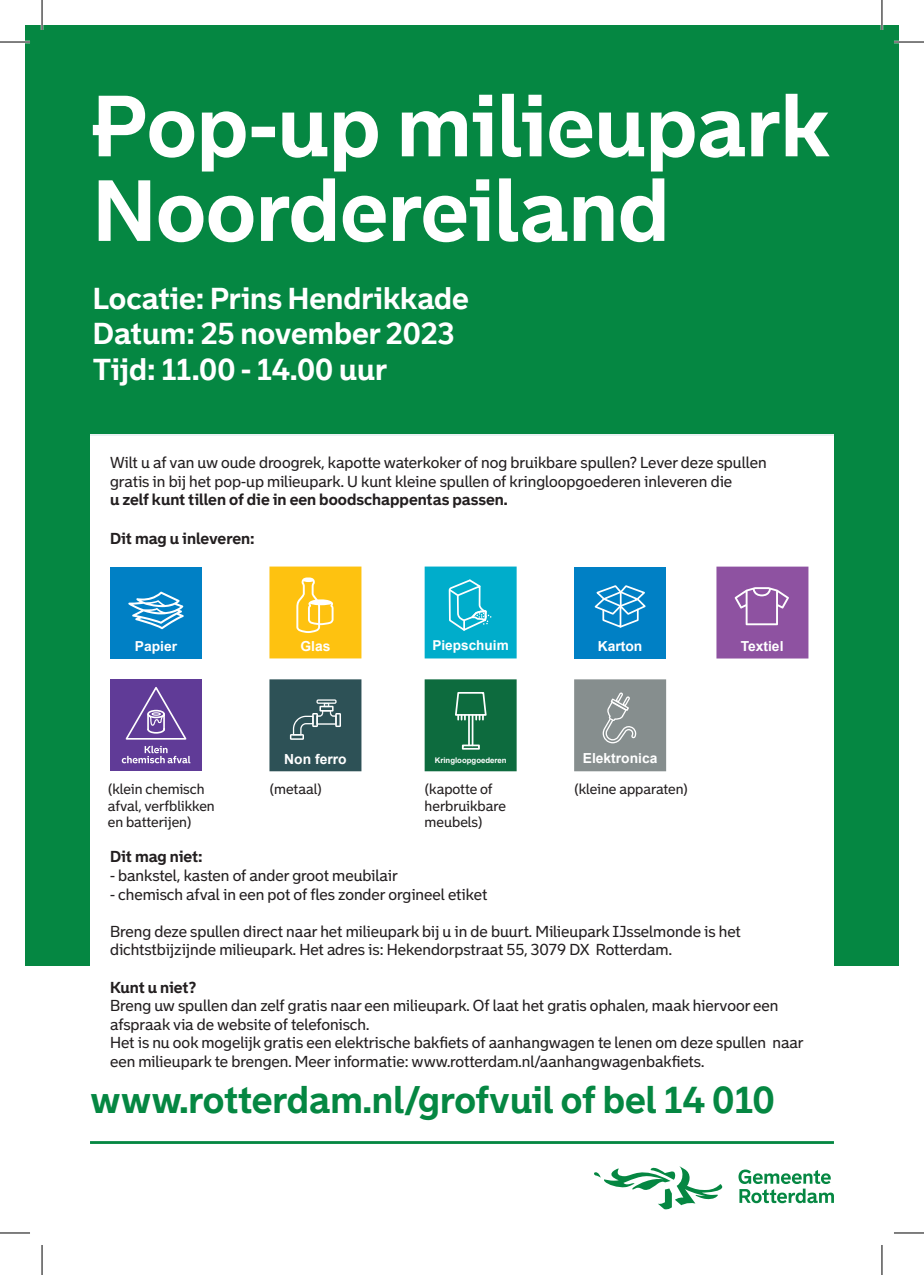
<style>
.page{position:relative;width:924px;height:1275px;background:#fff}
.page>*{position:absolute;margin:0;border:0;box-sizing:border-box;transform-origin:0 0}
.t1{font:700 36.6px "Bolder";color:#058742}
.t2{font:700 29.6px "Bolder";color:#fff}
.t3{font:15.6px/18.6px "Bolder";color:#231f20}
.t4{font:700 15.6px "Bolder";color:#231f20}
.t5{font:14px "Bolder";color:#231f20}
.t6{font:700 13.8px "Arial";color:#fff}
.t7{font:700 13.6px "Arial";color:#fff}
.t8{font:700 7.8px "Arial";color:#fff}
</style>
<div class="page">
<div style="left:25px;top:25px;width:873px;height:941px;background:#058742"></div>
<svg style="left:738px;top:1169px;width:95px;height:34px"></svg>
<svg style="left:594px;top:1166px;width:128px;height:44px"></svg>
<hr style="left:90px;top:1141px;width:743px;height:3px;background:#058742">
<div style="left:90px;top:437px;width:743px;height:650px;background:#fff"></div>
<div style="left:574px;top:679px;width:91px;height:92px;background:#868e8e"></div>
<svg style="left:602px;top:692px;width:34px;height:52px"></svg>
<div style="left:424px;top:566px;width:92px;height:92px;background:#00adcb"></div>
<svg style="left:448px;top:579px;width:43px;height:52px"></svg>
<div style="left:269px;top:566px;width:92px;height:92px;background:#fec210"></div>
<svg style="left:296px;top:577px;width:37px;height:56px"></svg>
<div style="left:110px;top:679px;width:92px;height:92px;background:#603b97"></div>
<svg style="left:122px;top:687px;width:68px;height:76px"></svg>
<div style="left:716px;top:566px;width:92px;height:92px;background:#8e52a1"></div>
<svg style="left:734px;top:587px;width:54px;height:38px"></svg>
<div style="left:424px;top:679px;width:92px;height:92px;background:#0d6b3e"></div>
<hr style="left:471px;top:715px;width:2px;height:30px;background:#fff">
<hr style="left:468px;top:715px;width:1px;height:30px;background:#fff">
<div style="left:461px;top:744px;width:18px;height:5px;border:2px solid #fff"></div>
<svg style="left:455px;top:692px;width:32px;height:27px"></svg>
<div style="left:110px;top:566px;width:92px;height:92px;background:#0080c5"></div>
<svg style="left:128px;top:591px;width:56px;height:38px"></svg>
<div style="left:269px;top:679px;width:92px;height:92px;background:#2d5156"></div>
<div style="left:316px;top:699px;width:20px;height:5px;background:#a8b7b9;border-radius:2px"></div>
<svg style="left:335px;top:713px;width:6px;height:14px"></svg>
<svg style="left:292px;top:700px;width:47px;height:34px"></svg>
<svg style="left:290px;top:734px;width:14px;height:6px"></svg>
<div style="left:574px;top:566px;width:91px;height:92px;background:#0080c5"></div>
<svg style="left:594px;top:585px;width:52px;height:43px"></svg>
<svg style="left:99px;top:178px;width:565px;height:64px"></svg>
<svg style="left:93px;top:94px;width:736px;height:77px"></svg>
<hr style="left:0;top:41px;width:30px;height:2px;background:#fff">
<hr style="left:893px;top:41px;width:30px;height:2px;background:#fff">
<hr style="left:41px;top:0;width:2px;height:30px;background:#fff">
<hr style="left:880px;top:0;width:2px;height:30px;background:#fff">
<hr style="left:0;top:42px;width:30px;height:1px;background:#000">
<hr style="left:893px;top:42px;width:30px;height:1px;background:#000">
<hr style="left:0;top:1232px;width:30px;height:1px;background:#000">
<hr style="left:893px;top:1232px;width:30px;height:1px;background:#000">
<hr style="left:42px;top:0;width:1px;height:30px;background:#000">
<hr style="left:42px;top:1245px;width:1px;height:30px;background:#000">
<hr style="left:881px;top:0;width:1px;height:30px;background:#000">
<hr style="left:881px;top:1245px;width:1px;height:30px;background:#000">
<p class="t2" style="left:93px;top:280px;width:377px">Locatie: Prins Hendrikkade</p>
<p class="t2" style="left:93px;top:315px;width:363px">Datum: 25 november 2023</p>
<p class="t2" style="left:93px;top:351px;width:295px">Tijd: 11.00 - 14.00 uur</p>
<p class="t3" style="left:110px;top:453px;width:657px">Wilt u af van uw oude droogrek, kapotte waterkoker of nog bruikbare spullen? Lever deze spullen</p>
<p class="t3" style="left:110px;top:472px;width:623px">gratis in bij het pop-up milieupark. U kunt kleine spullen of kringloopgoederen inleveren die</p>
<p class="t4" style="left:110px;top:490px;width:399px">u zelf kunt tillen of die in een boodschappentas passen.</p>
<p class="t4" style="left:110px;top:529px;width:146px">Dit mag u inleveren:</p>
<p class="t6" style="left:135px;top:636px;width:44px">Papier</p>
<p class="t6" style="left:300px;top:636px;width:31px">Glas</p>
<p class="t7" style="left:432px;top:636px;width:78px">Piepschuim</p>
<p class="t6" style="left:740px;top:637px;width:44px">Textiel</p>
<p class="t6" style="left:597px;top:636px;width:46px">Karton</p>
<p class="t6" style="left:284px;top:749px;width:64px">Non ferro</p>
<p class="t8" style="left:434px;top:755px;width:73px">Kringloopgoederen</p>
<p class="t6" style="left:582px;top:749px;width:76px">Elektronica</p>
<p class="t5" style="left:108px;top:780px;width:98px">(klein chemisch</p>
<p class="t5" style="left:269px;top:780px;width:54px">(metaal)</p>
<p class="t5" style="left:108px;top:797px;width:108px">afval, verfblikken</p>
<p class="t5" style="left:108px;top:814px;width:85px">en batterijen)</p>
<p class="t5" style="left:424px;top:780px;width:69px">(kapotte of</p>
<p class="t5" style="left:424px;top:797px;width:83px">herbruikbare</p>
<p class="t5" style="left:424px;top:814px;width:60px">meubels)</p>
<p class="t5" style="left:574px;top:780px;width:115px">(kleine apparaten)</p>
<p class="t4" style="left:110px;top:847px;width:94px">Dit mag niet:</p>
<p class="t3" style="left:110px;top:866px;width:289px">- bankstel, kasten of ander groot meubilair</p>
<p class="t3" style="left:110px;top:884px;width:378px">- chemisch afval in een pot of fles zonder orgineel etiket</p>
<p class="t3" style="left:110px;top:921px;width:632px">Breng deze spullen direct naar het milieupark bij u in de buurt. Milieupark IJsselmonde is het</p>
<p class="t3" style="left:110px;top:940px;width:563px">dichtstbijzijnde milieupark. Het adres is: Hekendorpstraat 55, 3079 DX Rotterdam.</p>
<p class="t4" style="left:110px;top:977px;width:87px">Kunt u niet?</p>
<p class="t3" style="left:110px;top:996px;width:669px">Breng uw spullen dan zelf gratis naar een milieupark. Of laat het gratis ophalen, maak hiervoor een afspraak via de website of telefonisch.</p>
<p class="t3" style="left:110px;top:1033px;width:694px">Het is nu ook mogelijk gratis een elektrische bakfiets of aanhangwagen te lenen om deze spullen naar een milieupark te brengen. Meer informatie: www.rotterdam.nl/aanhangwagenbakfiets.</p>
<p class="t1" style="left:90px;top:1077px;width:686px">www.rotterdam.nl/grofvuil of bel 14 010</p>
</div>
